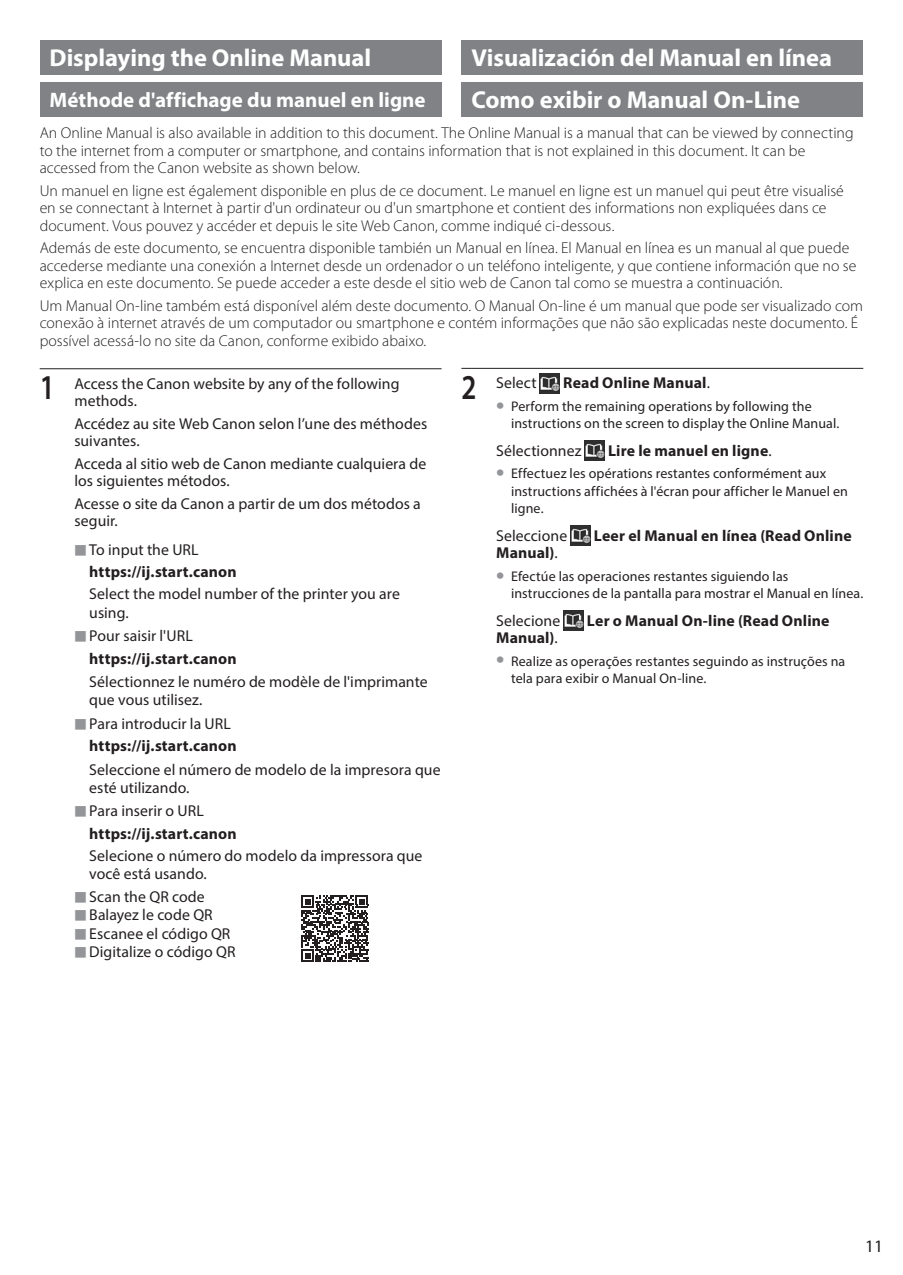
<style>
.page{position:relative;width:903px;height:1275px;background:#fff}
.page>*{position:absolute;margin:0;border:0;box-sizing:border-box;transform-origin:0 0}
.t1{font:600 35px "Myriad Pro";color:#231f20;scale:.8 1}
.t2{font:700 24.5px "Myriad Pro";letter-spacing:-.005em;color:#fff}
.t3{font:700 21px "Myriad Pro";color:#fff}
.t4{font:17.5px "Myriad Pro";color:#231f20}
.t5{font:300 15.75px/17.5px "Myriad Pro";color:#231f20}
.t6{font:15.75px/17.5px "Myriad Pro";letter-spacing:.005em;color:#231f20}
.t7{font:700 15.75px/22.4px "Myriad Pro";letter-spacing:.01em;color:#231f20}
.t8{font:14px/17.5px "Myriad Pro";letter-spacing:.01em;color:#231f20}
.s1{font-family:"Shin Go Pro";font-weight:400;font-size:12.25px;color:#939598}
.s2{font-weight:400}
.s3{font-family:"Shin Go Pro";font-size:12.25px;color:#939598}
.s4{font-weight:700;font-size:24.5px;color:#939598}
</style>
<div class="page">
<div style="left:40px;top:40px;width:401px;height:34px;background:#808285"></div>
<div style="left:461px;top:40px;width:402px;height:34px;background:#808285"></div>
<div style="left:40px;top:82px;width:401px;height:35px;background:#808285"></div>
<div style="left:461px;top:82px;width:402px;height:35px;background:#808285"></div>
<hr style="left:40px;top:368px;width:401px;height:1px;background:#231f20">
<svg style="left:301px;top:896px;width:67px;height:66px"></svg>
<hr style="left:461px;top:368px;width:402px;height:1px;background:#231f20">
<img style="left:540px;top:373px;width:20px;height:20px">
<img style="left:585px;top:441px;width:20px;height:20px">
<img style="left:570px;top:526px;width:20px;height:20px">
<img style="left:564px;top:611px;width:20px;height:20px">
<h2 class="t2" style="left:50px;top:42px;width:323px">Displaying the Online Manual</h2>
<h2 class="t2" style="left:471px;top:42px;width:362px">Visualización del Manual en línea</h2>
<h3 class="t3" style="left:50px;top:86px;width:377px">Méthode d'affichage du manuel en ligne</h3>
<h2 class="t2" style="left:471px;top:84px;width:330px">Como exibir o Manual On-Line</h2>
<p class="t5" style="left:40px;top:125px;width:815px">An Online Manual is also available in addition to this document. The Online Manual is a manual that can be viewed by connecting to the internet from a computer or smartphone, and contains information that is not explained in this document. It can be accessed from the Canon website as shown below.</p>
<p class="t5" style="left:40px;top:182px;width:806px">Un manuel en ligne est également disponible en plus de ce document. Le manuel en ligne est un manuel qui peut être visualisé en se connectant à Internet à partir d'un ordinateur ou d'un smartphone et contient des informations non expliquées dans ce document. Vous pouvez y accéder et depuis le site Web Canon, comme indiqué ci-dessous.</p>
<p class="t5" style="left:40px;top:239px;width:818px">Además de este documento, se encuentra disponible también un Manual en línea. El Manual en línea es un manual al que puede accederse mediante una conexión a Internet desde un ordenador o un teléfono inteligente, y que contiene información que no se explica en este documento. Se puede acceder a este desde el sitio web de Canon tal como se muestra a continuación.</p>
<p class="t5" style="left:40px;top:297px;width:825px">Um Manual On-line também está disponível além deste documento. O Manual On-line é um manual que pode ser visualizado com conexão à internet através de um computador ou smartphone e contém informações que não são explicadas neste documento. É possível acessá-lo no site da Canon, conforme exibido abaixo.</p>
<h1 class="t1" style="left:40px;top:365px;width:20px">1</h1>
<p class="t6" style="left:74px;top:375px;width:327px">Access the Canon website by any of the following methods.</p>
<p class="t6" style="left:74px;top:415px;width:354px">Accédez au site Web Canon selon l’une des méthodes suivantes.</p>
<p class="t6" style="left:74px;top:454px;width:353px">Acceda al sitio web de Canon mediante cualquiera de los siguientes métodos.</p>
<p class="t6" style="left:74px;top:494px;width:348px">Acesse o site da Canon a partir de um dos métodos a seguir.</p>
<p class="t7" style="left:89px;top:537px;width:149px;text-indent:-15px"><span class="s1">■</span> <span class="s2">To input the URL </span>https://ij.start.canon</p>
<p class="t6" style="left:89px;top:585px;width:312px;line-height:18.4px">Select the model number of the printer you are using.</p>
<p class="t7" style="left:89px;top:624px;width:149px;text-indent:-15px"><span class="s1">■</span> <span class="s2">Pour saisir l'URL </span>https://ij.start.canon</p>
<p class="t6" style="left:89px;top:672px;width:340px;line-height:18.4px">Sélectionnez le numéro de modèle de l'imprimante que vous utilisez.</p>
<p class="t7" style="left:89px;top:712px;width:149px;text-indent:-15px"><span class="s1">■</span> <span class="s2">Para introducir la URL </span>https://ij.start.canon</p>
<p class="t6" style="left:89px;top:760px;width:353px;line-height:18.4px">Seleccione el número de modelo de la impresora que esté utilizando.</p>
<p class="t7" style="left:89px;top:799px;width:149px;text-indent:-15px"><span class="s1">■</span> <span class="s2">Para inserir o URL </span>https://ij.start.canon</p>
<p class="t6" style="left:89px;top:847px;width:335px">Selecione o número do modelo da impressora que você está usando.</p>
<p class="t6" style="left:74px;top:888px;width:132px"><span class="s3">■</span> Scan the QR code</p>
<p class="t6" style="left:74px;top:906px;width:140px"><span class="s3">■</span> Balayez le code QR</p>
<p class="t6" style="left:74px;top:924px;width:158px"><span class="s3">■</span> Escanee el código QR</p>
<p class="t6" style="left:74px;top:943px;width:163px"><span class="s3">■</span> Digitalize o código QR</p>
<h1 class="t1" style="left:461px;top:365px;width:20px">2</h1>
<p class="t6" style="left:496px;top:374px;width:42px">Select</p>
<p class="t7" style="left:563px;top:371px;width:148px">Read Online Manual<span class="s2">.</span></p>
<p class="t8" style="left:511px;top:397px;width:330px;text-indent:-15px"><span class="s4">•</span> Perform the remaining operations by following the instructions on the screen to display the Online Manual.</p>
<p class="t6" style="left:496px;top:442px;width:87px">Sélectionnez</p>
<p class="t7" style="left:608px;top:439px;width:165px">Lire le manuel en ligne<span class="s2">.</span></p>
<p class="t8" style="left:511px;top:465px;width:338px;text-indent:-15px"><span class="s4">•</span> Effectuez les opérations restantes conformément aux instructions affichées à l'écran pour afficher le Manuel en ligne.</p>
<p class="t6" style="left:496px;top:526px;width:73px">Seleccione</p>
<p class="t7" style="left:594px;top:524px;width:259px">Leer el Manual en línea (Read Online</p>
<p class="t7" style="left:496px;top:541px;width:63px">Manual)<span class="s2">.</span></p>
<p class="t8" style="left:511px;top:567px;width:354px;text-indent:-15px"><span class="s4">•</span> Efectúe las operaciones restantes siguiendo las instrucciones de la pantalla para mostrar el Manual en línea.</p>
<p class="t6" style="left:496px;top:611px;width:66px">Selecione</p>
<p class="t7" style="left:587px;top:609px;width:244px">Ler o Manual On-line (Read Online</p>
<p class="t7" style="left:496px;top:626px;width:63px">Manual)<span class="s2">.</span></p>
<p class="t8" style="left:511px;top:652px;width:336px;text-indent:-15px"><span class="s4">•</span> Realize as operações restantes seguindo as instruções na tela para exibir o Manual On-line.</p>
<p class="t4" style="left:865px;top:1236px;width:19px">11</p>
</div>
